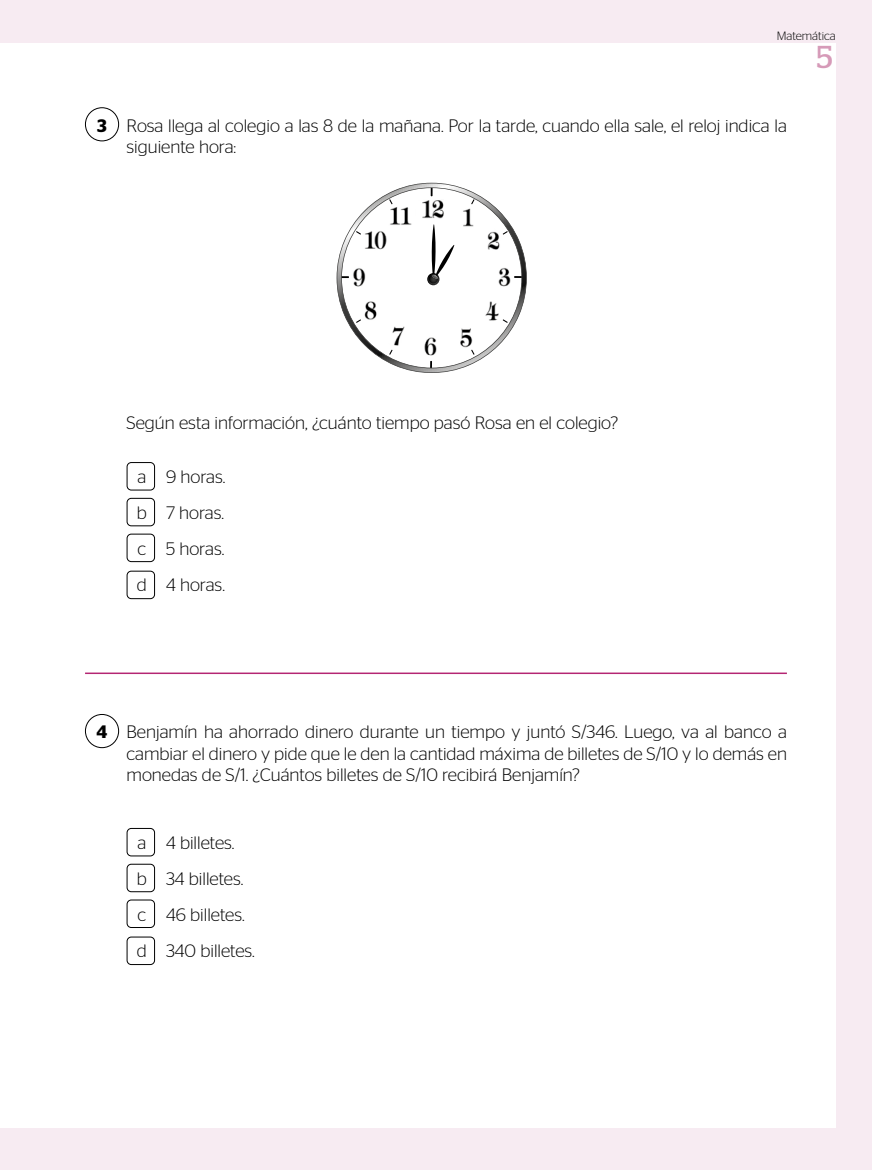
<style>
.page{position:relative;width:872px;height:1170px;background:#fff}
.page>*{position:absolute;margin:0;border:0;box-sizing:border-box;transform-origin:0 0}
.t1{font:31.65px "Stag";color:#d69ab8}
.t2{font:300 18px/36px "Stag Sans";color:#000;text-align:justify}
.t3{font:600 18px "Stag Sans";color:#000}
.t4{font:300 12px "Stag Sans";color:#000}
</style>
<div class="page">
<div style="left:0;top:0;width:872px;height:1169px;background:#f7ebf2"></div>
<div style="left:0;top:43px;width:836px;height:1084px;background:#fff"></div>
<div style="left:85px;top:714px;width:34px;height:34px;border:1px solid #000;border-radius:50%"></div>
<div style="left:127px;top:462px;width:28px;height:28px;border:1px solid #000;border-radius:4px"></div>
<div style="left:127px;top:828px;width:28px;height:28px;border:1px solid #000;border-radius:4px"></div>
<div style="left:127px;top:498px;width:28px;height:28px;border:1px solid #000;border-radius:4px"></div>
<div style="left:127px;top:863px;width:28px;height:29px;border:1px solid #000;border-radius:4px"></div>
<div style="left:127px;top:533px;width:28px;height:29px;border:1px solid #000;border-radius:4px"></div>
<div style="left:127px;top:899px;width:28px;height:28px;border:1px solid #000;border-radius:4px"></div>
<div style="left:127px;top:570px;width:28px;height:29px;border:1px solid #000;border-radius:4px"></div>
<div style="left:127px;top:936px;width:28px;height:28px;border:1px solid #000;border-radius:4px"></div>
<hr style="left:85px;top:672px;width:702px;height:2px;background:#b42673">
<div style="left:85px;top:107px;width:34px;height:34px;border:1px solid #000;border-radius:50%"></div>
<svg style="left:336px;top:183px;width:191px;height:190px"></svg>
<p class="t3" style="left:97px;top:115px;width:11px">3</p>
<p class="t4" style="left:776px;top:29px;width:61px">Matemática</p>
<p class="t2" style="left:126px;top:114px;width:662px;line-height:21.6px">Rosa llega al colegio a las 8 de la mañana. Por la tarde, cuando ella sale, el reloj indica la siguiente hora:</p>
<h1 class="t1" style="left:816px;top:38px;width:17px">5</h1>
<p class="t2" style="left:127px;top:404px;width:493px">Según esta información, ¿cuánto tiempo pasó Rosa en el colegio?</p>
<p class="t2" style="left:137px;top:458px;width:12px">a b c d</p>
<p class="t2" style="left:166px;top:458px;width:61px">9 horas.<br>7 horas.<br>5 horas.<br>4 horas.</p>
<p class="t3" style="left:97px;top:721px;width:12px">4</p>
<p class="t2" style="left:126px;top:721px;width:662px;line-height:21.6px">Benjamín ha ahorrado dinero durante un tiempo y juntó S/346. Luego, va al banco a cambiar el dinero y pide que le den la cantidad máxima de billetes de S/10 y lo demás en monedas de S/1. ¿Cuántos billetes de S/10 recibirá Benjamín?</p>
<p class="t2" style="left:137px;top:824px;width:12px">a b c d</p>
<p class="t2" style="left:166px;top:824px;width:90px;text-align:left">4 billetes.<br>34 billetes.<br>46 billetes.<br>340 billetes.</p>
</div>
